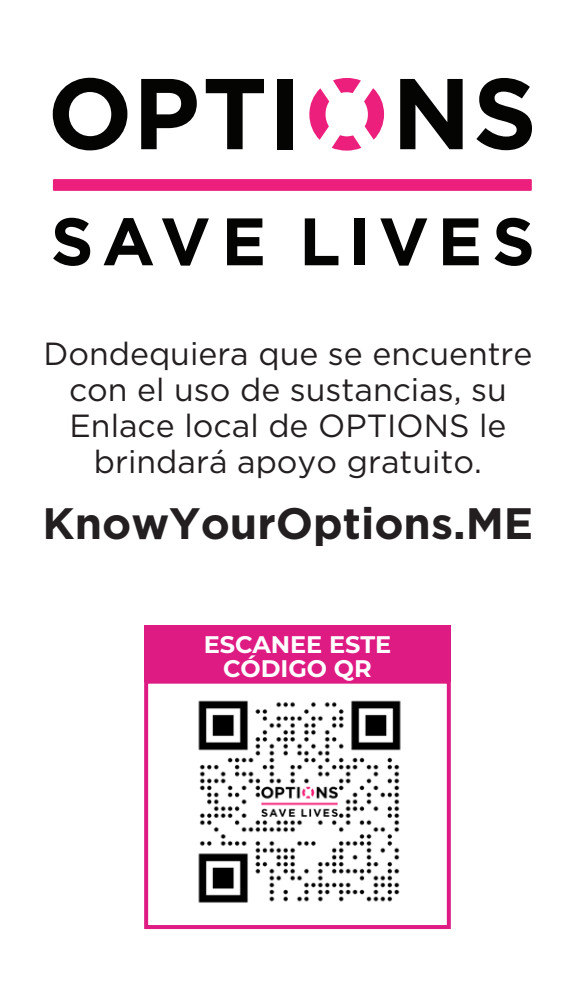
<style>
.page{position:relative;width:576px;height:1008px;background:#fff}
.page>*{position:absolute;margin:0;border:0;box-sizing:border-box;transform-origin:0 0}
.t1{font:700 44px "Gotham";color:#231f20}
.t2{font:32px/36px "Gotham";color:#231f20;text-align:center}
.t3{font:700 24px/24px "Montserrat";color:#fff;text-align:center}
</style>
<div class="page">
<svg style="left:53px;top:78px;width:74px;height:72px"></svg>
<svg style="left:141px;top:79px;width:56px;height:70px"></svg>
<svg style="left:206px;top:79px;width:58px;height:70px"></svg>
<div style="left:278px;top:79px;width:15px;height:70px;background:#040503"></div>
<svg style="left:400px;top:79px;width:63px;height:70px"></svg>
<svg style="left:476px;top:78px;width:56px;height:72px"></svg>
<svg style="left:309px;top:78px;width:75px;height:73px"></svg>
<div style="left:53px;top:179px;width:479px;height:12px;background:#ed1f7d"></div>
<svg style="left:53px;top:218px;width:37px;height:48px"></svg>
<svg style="left:104px;top:218px;width:49px;height:47px"></svg>
<svg style="left:162px;top:218px;width:47px;height:48px"></svg>
<svg style="left:227px;top:218px;width:36px;height:47px"></svg>
<svg style="left:305px;top:218px;width:33px;height:47px"></svg>
<div style="left:354px;top:218px;width:11px;height:47px;background:#040503"></div>
<svg style="left:380px;top:218px;width:47px;height:48px"></svg>
<svg style="left:443px;top:218px;width:36px;height:47px"></svg>
<svg style="left:495px;top:218px;width:37px;height:48px"></svg>
<div style="left:144px;top:680px;width:307px;height:249px;background:#fff;border:4px solid #de1b83"></div>
<img style="left:198px;top:700px;width:203px;height:203px">
<div style="left:144px;top:625px;width:307px;height:57px;background:#de1b83"></div>
<p class="t2" style="left:43px;top:335px;width:491px">Dondequiera que se encuentre con el uso de sustancias, su<br>Enlace local de OPTIONS le brindará apoyo gratuito.</p>
<p class="t1" style="left:43px;top:495px;width:492px">KnowYourOptions.ME</p>
<p class="t3" style="left:204px;top:631px;width:189px">ESCANEE ESTE<br>CÓDIGO QR</p>
</div>
